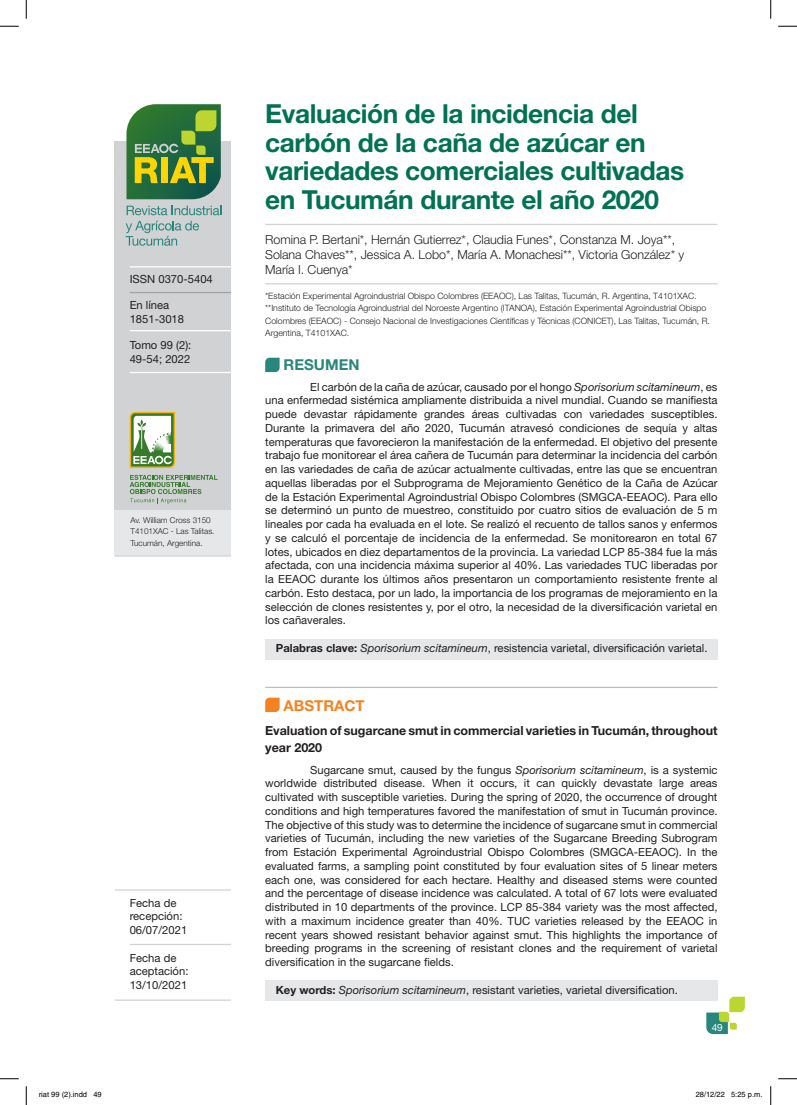
<style>
.page{position:relative;width:797px;height:1105px;background:#fff}
.page>*{position:absolute;margin:0;border:0;box-sizing:border-box;transform-origin:0 0}
.t1{font:700 26.25px/28.8px "Helvetica Neue LT Std";letter-spacing:-.015em;color:#007253}
.t2{font:700 15px "Helvetica Neue LT Std";color:#f58220}
.t3{font:700 15px "Helvetica Neue LT Std";color:#29867d}
.t4{font:300 12.5px/15px "Helvetica Neue LT Std";letter-spacing:-.005em;color:#231f20}
.t5{font:700 12.5px/16.2px "Helvetica Neue LT Std";color:#231f20}
.t6{font:11.25px/13.8px "Helvetica Neue LT Std";color:#231f20}
.t7{font:10px "Helvetica Neue LT Std";color:#fff}
.t8{font:300 8.75px/12.5px "Helvetica Neue LT Std";color:#231f20}
.t9{font:300 8.12px/11.2px "Helvetica Neue LT Std";color:#231f20}
.t10{font:7.5px "Helvetica";color:#000}
.s1{font-style:italic}
.s2{font-weight:700}
</style>
<div class="page">
<svg style="left:706px;top:997px;width:38px;height:37px"></svg>
<div style="left:265px;top:639px;width:452px;height:21px;background:#e6e7e9"></div>
<div style="left:265px;top:980px;width:452px;height:21px;background:#e6e7e9"></div>
<hr style="left:265px;top:687px;width:452px;height:1px;background:#bcbdc0">
<svg style="left:265px;top:358px;width:14px;height:14px"></svg>
<svg style="left:265px;top:698px;width:14px;height:14px"></svg>
<hr style="left:115px;top:889px;width:116px;height:2px;background:#d1d2d4">
<hr style="left:130px;top:944px;width:101px;height:1px;background:#d1d2d4">
<hr style="left:115px;top:999px;width:116px;height:2px;background:#d1d2d4">
<hr style="left:265px;top:224px;width:452px;height:1px;background:#d1d2d4">
<hr style="left:265px;top:283px;width:452px;height:1px;background:#d1d2d4">
<div style="left:115px;top:510px;width:116px;height:45px;background:#e6e7e9"></div>
<hr style="left:115px;top:555px;width:116px;height:2px;background:#d1d2d4">
<div style="left:115px;top:141px;width:116px;height:369px;background:#d1d2d4"></div>
<svg style="left:130px;top:412px;width:45px;height:56px;background:#abc190"></svg>
<hr style="left:130px;top:266px;width:101px;height:1px;background:#fff">
<hr style="left:130px;top:330px;width:101px;height:1px;background:#fff">
<hr style="left:130px;top:292px;width:101px;height:1px;background:#a0a1a5">
<hr style="left:130px;top:372px;width:101px;height:1px;background:#fff">
<svg style="left:130px;top:475px;width:87px;height:28px"></svg>
<svg style="left:127px;top:206px;width:94px;height:9px"></svg>
<svg style="left:126px;top:221px;width:73px;height:25px"></svg>
<svg style="left:126px;top:104px;width:95px;height:95px;background:#58883f"></svg>
<svg style="left:0;top:25px;width:19px;height:2px"></svg>
<svg style="left:778px;top:25px;width:19px;height:2px"></svg>
<svg style="left:0;top:1078px;width:19px;height:1px"></svg>
<svg style="left:778px;top:1078px;width:19px;height:1px"></svg>
<svg style="left:25px;top:0;width:2px;height:19px"></svg>
<svg style="left:25px;top:1086px;width:2px;height:19px"></svg>
<svg style="left:770px;top:0;width:1px;height:19px"></svg>
<svg style="left:770px;top:1086px;width:1px;height:19px"></svg>
<p class="t6" style="left:130px;top:272px;width:85px">ISSN 0370-5404</p>
<p class="t6" style="left:130px;top:298px;width:56px">En línea<br>1851-3018</p>
<p class="t6" style="left:130px;top:338px;width:63px">Tomo 99 (2):<br>49-54; 2022</p>
<p class="t9" style="left:130px;top:514px;width:85px">Av. William Cross 3150<br>T4101XAC - Las Talitas.<br>Tucumán, Argentina.</p>
<p class="t6" style="left:130px;top:895px;width:59px">Fecha de recepción:<br>06/07/2021</p>
<p class="t6" style="left:130px;top:950px;width:60px">Fecha de aceptación:<br>13/10/2021</p>
<h1 class="t1" style="left:265px;top:99px;width:420px">Evaluación de la incidencia del carbón de la caña de azúcar en variedades comerciales cultivadas en Tucumán durante el año 2020</h1>
<p class="t4" style="left:265px;top:231px;width:420px">Romina P. Bertani*, Hernán Gutierrez*, Claudia Funes*, Constanza M. Joya**,<br>Solana Chaves**, Jessica A. Lobo*, María A. Monachesi**, Victoria González* y<br>María I. Cuenya*</p>
<p class="t8" style="left:265px;top:289px;width:446px">*Estación Experimental Agroindustrial Obispo Colombres (EEAOC), Las Talitas, Tucumán, R. Argentina, T4101XAC. **Instituto de Tecnología Agroindustrial del Noroeste Argentino (ITANOA), Estación Experimental Agroindustrial Obispo Colombres (EEAOC) - Consejo Nacional de Investigaciones Científicas y Técnicas (CONICET), Las Talitas, Tucumán, R.<br>Argentina, T4101XAC.</p>
<h2 class="t3" style="left:283px;top:356px;width:77px">RESUMEN</h2>
<p class="t6" style="left:265px;top:379px;width:454px;text-align:justify;text-indent:45px">El carbón de la caña de azúcar, causado por el hongo <span class="s1">Sporisorium scitamineum</span>, es una enfermedad sistémica ampliamente distribuida a nivel mundial. Cuando se manifiesta puede devastar rápidamente grandes áreas cultivadas con variedades susceptibles.<br>Durante la primavera del año 2020, Tucumán atravesó condiciones de sequía y altas temperaturas que favorecieron la manifestación de la enfermedad. El objetivo del presente trabajo fue monitorear el área cañera de Tucumán para determinar la incidencia del carbón en las variedades de caña de azúcar actualmente cultivadas, entre las que se encuentran aquellas liberadas por el Subprograma de Mejoramiento Genético de la Caña de Azúcar de la Estación Experimental Agroindustrial Obispo Colombres (SMGCA-EEAOC). Para ello se determinó un punto de muestreo, constituido por cuatro sitios de evaluación de 5 m lineales por cada ha evaluada en el lote. Se realizó el recuento de tallos sanos y enfermos y se calculó el porcentaje de incidencia de la enfermedad. Se monitorearon en total 67 lotes, ubicados en diez departamentos de la provincia. La variedad LCP 85-384 fue la más afectada, con una incidencia máxima superior al 40%. Las variedades TUC liberadas por la EEAOC durante los últimos años presentaron un comportamiento resistente frente al carbón. Esto destaca, por un lado, la importancia de los programas de mejoramiento en la selección de clones resistentes y, por el otro, la necesidad de la diversificación varietal en los cañaverales.</p>
<p class="t6" style="left:276px;top:641px;width:433px"><span class="s2">Palabras clave:</span> <span class="s1">Sporisorium scitamineum</span>, resistencia varietal, diversificación varietal.</p>
<h2 class="t2" style="left:283px;top:696px;width:83px">ABSTRACT</h2>
<p class="t5" style="left:265px;top:722px;width:454px">Evaluation of sugarcane smut in commercial varieties in Tucumán, throughout year 2020</p>
<p class="t6" style="left:265px;top:763px;width:454px;text-align:justify;text-indent:45px">Sugarcane smut, caused by the fungus <span class="s1">Sporisorium scitamineum</span>, is a systemic worldwide distributed disease. When it occurs, it can quickly devastate large areas cultivated with susceptible varieties. During the spring of 2020, the occurrence of drought conditions and high temperatures favored the manifestation of smut in Tucumán province.<br>The objective of this study was to determine the incidence of sugarcane smut in commercial varieties of Tucumán, including the new varieties of the Sugarcane Breeding Subrogram from Estación Experimental Agroindustrial Obispo Colombres (SMGCA-EEAOC). In the evaluated farms, a sampling point constituted by four evaluation sites of 5 linear meters each one, was considered for each hectare. Healthy and diseased stems were counted and the percentage of disease incidence was calculated. A total of 67 lots were evaluated distributed in 10 departments of the province. LCP 85-384 variety was the most affected, with a maximum incidence greater than 40%. TUC varieties released by the EEAOC in recent years showed resistant behavior against smut. This highlights the importance of breeding programs in the screening of resistant clones and the requirement of varietal diversification in the sugarcane fields.</p>
<p class="t6" style="left:276px;top:983px;width:403px"><span class="s2">Key words:</span> <span class="s1">Sporisorium scitamineum</span>, resistant varieties, varietal diversification.</p>
<p class="t7" style="left:711px;top:1022px;width:13px">49</p>
<p class="t10" style="left:39px;top:1090px;width:64px">riat 99 (2).indd 49</p>
<p class="t10" style="left:695px;top:1090px;width:68px">28/12/22 5:25 p.m.</p>
</div>
